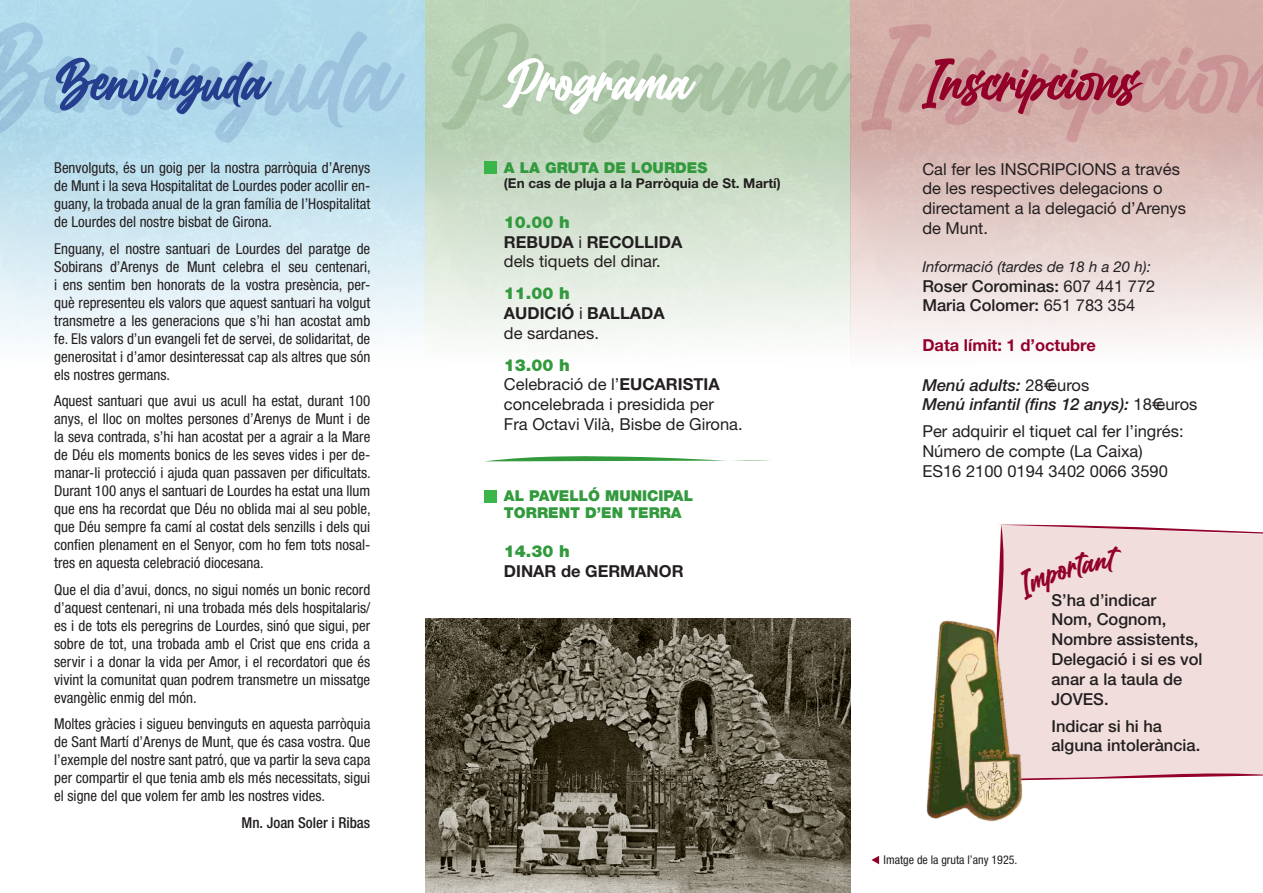
<style>
.page{position:relative;width:1263px;height:893px;background:#fff}
.page>*{position:absolute;margin:0;border:0;box-sizing:border-box;transform-origin:0 0}
.t1{font:127.65px "Billion Dreams";color:#93012b}
.t2{font:60px "Billion Dreams";color:#93012b}
.t3{font:60px "Billion Dreams";color:#253f8e}
.t4{font:60px "Billion Dreams";color:#fff}
.t5{font:16.5px/19.8px "Helvetica Neue";color:#231f20}
.t6{font:500 16.5px/19.8px "Helvetica Neue";color:#231f20}
.t7{font:italic 500 16.5px "Helvetica Neue";color:#231f20}
.t8{font:700 16.5px "Helvetica Neue";color:#231f20}
.t9{font:900 16.5px "Helvetica Neue";color:#329a3d}
.t10{font:700 16.5px "Helvetica Neue";color:#93012b}
.t11{font:condensed 15px/18px "Helvetica Neue";color:#231f20;text-align:justify}
.t12{font:900 15px "Helvetica Neue";color:#329a3d}
.t13{font:italic 15px "Helvetica Neue";color:#231f20}
.t14{font:500 condensed 15px "Helvetica Neue";color:#231f20}
.t15{font:700 13.5px "Helvetica Neue";color:#231f20}
.t16{font:condensed 12px "Helvetica Neue";color:#231f20}
.s1{color:#253f8e}
.s2{color:#326227}
.s3{font-weight:400}
.s4{font-weight:700}
.s5{font-weight:400;font-style:normal}
</style>
<div class="page">
<svg style="left:425px;top:0;width:425px;height:359px;background:#cfdfcc"></svg>
<svg style="left:850px;top:0;width:413px;height:363px;background:#e0c7c3"></svg>
<img style="left:426px;top:618px;width:424px;height:275px">
<svg style="left:485px;top:456px;width:285px;height:6px"></svg>
<svg style="left:872px;top:856px;width:7px;height:8px"></svg>
<img style="left:926px;top:620px;width:92px;height:202px">
<div style="left:484px;top:162px;width:12px;height:12px;background:#3ab54a"></div>
<div style="left:484px;top:490px;width:12px;height:13px;background:#3ab54a"></div>
<svg style="left:990px;top:525px;width:273px;height:282px;background:#ecdad7"></svg>
<h1 class="t1" style="left:-28px;top:-20px;width:1328px"><span class="s1">Benvinguda</span> <span class="s2">Programa</span> Inscripcion</h1>
<p class="t3" style="left:54px;top:38px;width:216px">Benvinguda</p>
<p class="t4" style="left:504px;top:38px;width:190px">Programa</p>
<p class="t2" style="left:922px;top:38px;width:218px">Inscripcions</p>
<p class="t11" style="left:54px;top:159px;width:318px">Benvolguts, és un goig per la nostra parròquia d’Arenys de Munt i la seva Hospitalitat de Lourdes poder acollir en&shy;guany, la trobada anual de la gran família de l’Hospitalitat de Lourdes del nostre bisbat de Girona.</p>
<p class="t11" style="left:54px;top:239px;width:318px">Enguany, el nostre santuari de Lourdes del paratge de Sobirans d’Arenys de Munt celebra el seu centenari, i ens sentim ben honorats de la vostra presència, per&shy;què representeu els valors que aquest santuari ha volgut transmetre a les generacions que s’hi han acostat amb fe. Els valors d’un evangeli fet de servei, de solidaritat, de generositat i d’amor desinteressat cap als altres que són els nostres germans.</p>
<p class="t11" style="left:54px;top:392px;width:318px">Aquest santuari que avui us acull ha estat, durant 100 anys, el lloc on moltes persones d’Arenys de Munt i de la seva contrada, s’hi han acostat per a agrair a la Mare de Déu els moments bonics de les seves vides i per de&shy;manar-li protecció i ajuda quan passaven per dificultats.<br>Durant 100 anys el santuari de Lourdes ha estat una llum que ens ha recordat que Déu no oblida mai al seu poble, que Déu sempre fa camí al costat dels senzills i dels qui confien plenament en el Senyor, com ho fem tots nosal&shy;tres en aquesta celebració diocesana.</p>
<p class="t11" style="left:54px;top:581px;width:318px">Que el dia d’avui, doncs, no sigui només un bonic record d’aquest centenari, ni una trobada més dels hospitalaris/ es i de tots els peregrins de Lourdes, sinó que sigui, per sobre de tot, una trobada amb el Crist que ens crida a servir i a donar la vida per Amor, i el recordatori que és vivint la comunitat quan podrem transmetre un missatge evangèlic enmig del món.</p>
<p class="t11" style="left:54px;top:715px;width:318px">Moltes gràcies i sigueu benvinguts en aquesta parròquia de Sant Martí d’Arenys de Munt, que és casa vostra. Que l’exemple del nostre sant patró, que va partir la seva capa per compartir el que tenia amb els més necessitats, sigui el signe del que volem fer amb les nostres vides.</p>
<p class="t14" style="left:241px;top:814px;width:130px">Mn. Joan Soler i Ribas</p>
<p class="t12" style="left:504px;top:159px;width:205px">A LA GRUTA DE LOURDES</p>
<p class="t15" style="left:504px;top:175px;width:278px">(En cas de pluja a la Parròquia de St. Martí)</p>
<p class="t9" style="left:504px;top:212px;width:67px">10.00 h</p>
<p class="t8" style="left:504px;top:231px;width:180px">REBUDA <span class="s3">i</span> RECOLLIDA</p>
<p class="t5" style="left:504px;top:251px;width:158px">dels tiquets del dinar.</p>
<p class="t9" style="left:504px;top:283px;width:67px">11.00 h</p>
<p class="t8" style="left:504px;top:303px;width:162px">AUDICIÓ <span class="s3">i</span> BALLADA</p>
<p class="t5" style="left:504px;top:323px;width:97px">de sardanes.</p>
<p class="t9" style="left:504px;top:355px;width:67px">13.00 h</p>
<p class="t5" style="left:504px;top:374px;width:217px">Celebració de l’<span class="s4">EUCARISTIA</span></p>
<p class="t5" style="left:504px;top:394px;width:211px">concelebrada i presidida per</p>
<p class="t5" style="left:504px;top:414px;width:240px">Fra Octavi Vilà, Bisbe de Girona.</p>
<p class="t12" style="left:504px;top:487px;width:191px">AL PAVELLÓ MUNICIPAL</p>
<p class="t12" style="left:504px;top:503px;width:179px">TORRENT D’EN TERRA</p>
<p class="t9" style="left:504px;top:541px;width:67px">14.30 h</p>
<p class="t8" style="left:504px;top:561px;width:181px">DINAR de GERMANOR</p>
<p class="t5" style="left:922px;top:159px;width:265px">Cal fer les INSCRIPCIONS a través de les respectives delegacions o directament a la delegació d’Arenys de Munt.</p>
<p class="t13" style="left:922px;top:257px;width:230px">Informació (tardes de 18 h a 20 h):</p>
<p class="t6" style="left:922px;top:276px;width:234px">Roser Corominas: <span class="s3">607 441 772</span></p>
<p class="t6" style="left:922px;top:295px;width:215px">Maria Colomer: <span class="s3">651 783 354</span></p>
<p class="t10" style="left:922px;top:335px;width:175px">Data límit: 1 d’octubre</p>
<p class="t7" style="left:922px;top:375px;width:168px">Menú adults: <span class="s5">28€euros</span></p>
<p class="t7" style="left:922px;top:395px;width:277px">Menú infantil (fins 12 anys): <span class="s5">18€euros</span></p>
<p class="t5" style="left:922px;top:421px;width:263px">Per adquirir el tiquet cal fer l’ingrés:</p>
<p class="t5" style="left:922px;top:441px;width:222px">Número de compte (La Caixa)</p>
<p class="t5" style="left:922px;top:461px;width:247px">ES16 2100 0194 3402 0066 3590</p>
<p class="t6" style="left:1051px;top:590px;width:153px">S’ha d’indicar<br>Nom, Cognom,<br>Nombre assistents,<br>Delegació i si es vol anar a la taula de<br>JOVES.</p>
<p class="t6" style="left:1051px;top:716px;width:150px">Indicar si hi ha alguna intolerància.</p>
<p class="t16" style="left:883px;top:853px;width:135px">Imatge de la gruta l’any 1925.</p>
</div>
